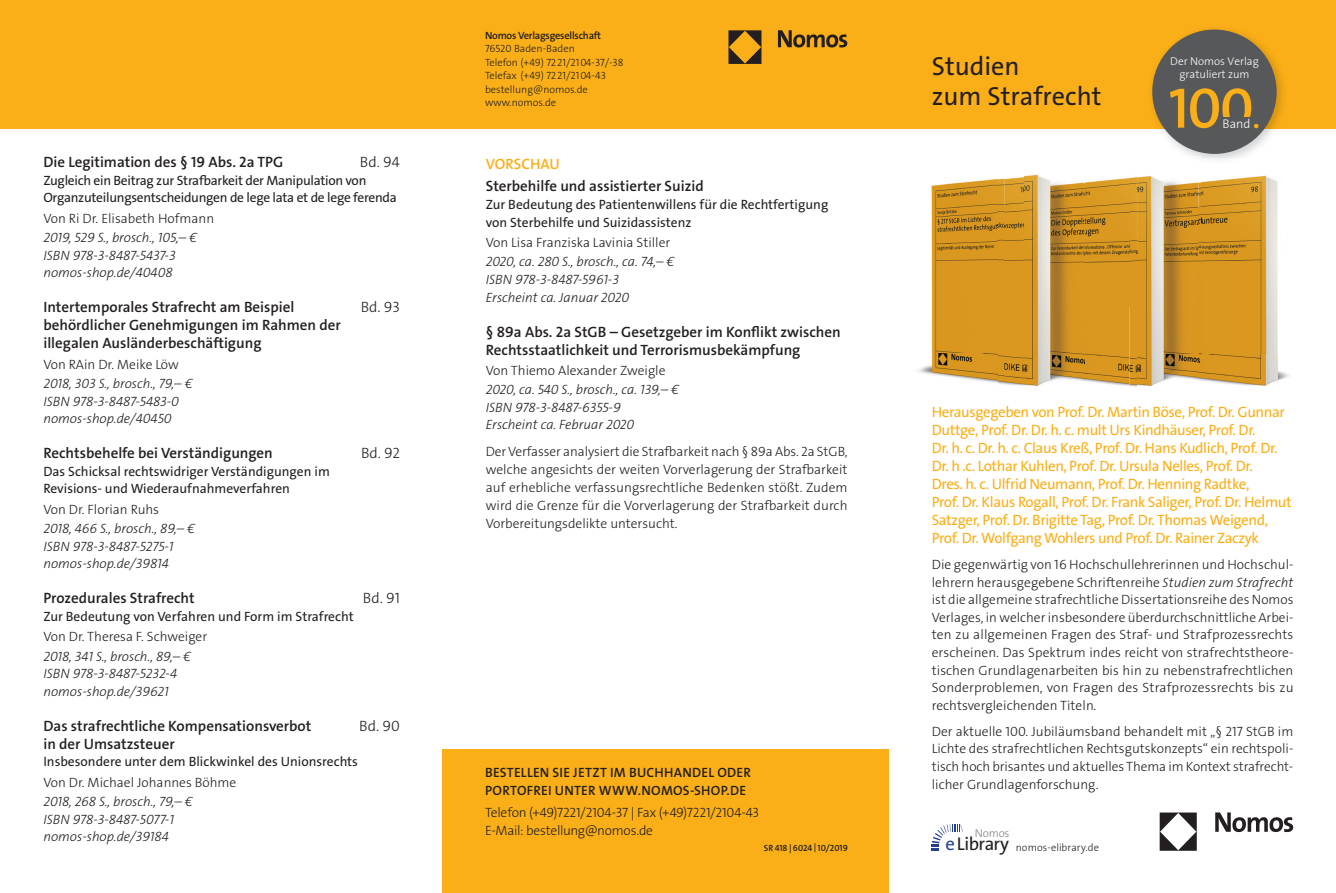
<style>
.page{position:relative;width:1336px;height:893px;background:#fff}
.page>*{position:absolute;margin:0;border:0;box-sizing:border-box;transform-origin:0 0}
.t1{font:600 57.6px "The Sans Os F";color:#faaf18}
.t2{font:600 32.1px "The Sans Os F";color:#faaf18}
.t3{font:26.25px/30px "The Sans Os F";color:#231f20}
.t4{font:18.6px "The Sans Os F";letter-spacing:-.03em;color:#231f20}
.t5{font:15px/18px "The Sans Os F";letter-spacing:-.025em;color:#faaf18}
.t6{font:600 15px/18px "The Sans Os F";color:#231f20}
.t7{font:300 15px "The Sans Os F";color:#231f20}
.t8{font:600 15px "The Sans Os F";letter-spacing:.005em;color:#faaf18}
.t9{font:300 13.5px/17.5px "The Sans Os F";color:#231f20;text-align:justify}
.t10{font:italic 300 13.5px/17.5px "The Sans Os F";color:#231f20}
.t11{font:13.5px/17.5px "The Sans Os F";color:#231f20}
.t12{font:13.5px/17.5px "The Sans Os F";letter-spacing:-.02em;color:#231f20}
.t13{font:300 13.5px/18px "The Sans Os F";letter-spacing:-.02em;color:#231f20}
.t14{font:600 13.5px/18px "The Sans Os F";letter-spacing:.02em;color:#231f20}
.t15{font:300 12.6px "The Sans Os F";color:#fff}
.t16{font:300 11.4px "The Sans Os F";letter-spacing:-.02em;color:#808285}
.t17{font:300 11.25px/12.9px "The Sans Os F";color:#fff;text-align:center}
.t18{font:300 10.5px/13.5px "The Sans Os F";color:#231f20}
.t19{font:600 10.5px "The Sans Os F";letter-spacing:-.025em;color:#231f20}
.t20{font:600 9px "The Sans Os F";color:#231f20}
.s1{font-style:italic}
.s2{color:#253f8e}
</style>
<div class="page">
<img style="left:1200px;top:175px;width:74px;height:180px">
<img style="left:1274px;top:180px;width:4px;height:175px">
<img style="left:1200px;top:355px;width:89px;height:31px">
<img style="left:1198px;top:182px;width:2px;height:26px">
<img style="left:1198px;top:208px;width:2px;height:173px">
<div style="left:0;top:0;width:1335px;height:129px;background:#faaf18"></div>
<img style="left:1023px;top:177px;width:114px;height:210px">
<img style="left:1137px;top:176px;width:61px;height:210px">
<img style="left:918px;top:179px;width:79px;height:204px">
<img style="left:997px;top:177px;width:87px;height:30px">
<img style="left:997px;top:207px;width:26px;height:179px">
<img style="left:1004px;top:174px;width:79px;height:33px">
<svg style="left:931px;top:824px;width:31px;height:27px"></svg>
<img style="left:1159px;top:812px;width:134px;height:39px">
<img style="left:728px;top:30px;width:119px;height:34px">
<img style="left:1154px;top:29px;width:129px;height:130px">
<img style="left:1154px;top:156px;width:46px;height:3px">
<div style="left:1151px;top:30px;width:125px;height:124px;background:#57585a;border-radius:50%"></div>
<div style="left:442px;top:749px;width:447px;height:144px;background:#faaf18"></div>
<p class="t6" style="left:43px;top:153px;width:241px">Die Legitimation des § 19 Abs. 2a TPG</p>
<p class="t7" style="left:360px;top:153px;width:41px">Bd. 94</p>
<p class="t12" style="left:43px;top:172px;width:355px">Zugleich ein Beitrag zur Strafbarkeit der Manipulation von<br>Organzuteilungsentscheidungen de lege lata et de lege ferenda</p>
<p class="t9" style="left:43px;top:209px;width:172px">Von Ri Dr. Elisabeth Hofmann</p>
<p class="t10" style="left:43px;top:229px;width:155px">2019, 529 S., brosch., 105,– €<br>ISBN 978-3-8487-5437-3 nomos-shop.de/40408</p>
<p class="t6" style="left:43px;top:298px;width:252px">Intertemporales Strafrecht am Beispiel</p>
<p class="t7" style="left:360px;top:298px;width:41px">Bd. 93</p>
<p class="t6" style="left:43px;top:316px;width:299px">behördlicher Genehmigungen im Rahmen der illegalen Ausländerbeschäftigung</p>
<p class="t9" style="left:43px;top:355px;width:137px">Von RAin Dr. Meike Löw</p>
<p class="t10" style="left:43px;top:375px;width:151px">2018, 303 S., brosch., 79,– €<br>ISBN 978-3-8487-5483-0 nomos-shop.de/40450</p>
<p class="t6" style="left:43px;top:444px;width:231px">Rechtsbehelfe bei Verständigungen</p>
<p class="t7" style="left:361px;top:444px;width:40px">Bd. 92</p>
<p class="t11" style="left:43px;top:463px;width:288px">Das Schicksal rechtswidriger Verständigungen im<br>Revisions- und Wiederaufnahmeverfahren</p>
<p class="t9" style="left:43px;top:500px;width:117px">Von Dr. Florian Ruhs</p>
<p class="t10" style="left:43px;top:520px;width:153px">2018, 466 S., brosch., 89,– €<br>ISBN 978-3-8487-5275-1 nomos-shop.de/39814</p>
<p class="t6" style="left:43px;top:589px;width:153px">Prozedurales Strafrecht</p>
<p class="t7" style="left:363px;top:589px;width:38px">Bd. 91</p>
<p class="t11" style="left:43px;top:608px;width:312px">Zur Bedeutung von Verfahren und Form im Strafrecht</p>
<p class="t9" style="left:43px;top:628px;width:165px">Von Dr. Theresa F. Schweiger</p>
<p class="t10" style="left:43px;top:648px;width:149px">2018, 341 S., brosch., 89,– €<br>ISBN 978-3-8487-5232-4 nomos-shop.de/39621</p>
<p class="t6" style="left:43px;top:717px;width:269px">Das strafrechtliche Kompensationsverbot</p>
<p class="t7" style="left:359px;top:716px;width:42px">Bd. 90</p>
<p class="t6" style="left:43px;top:735px;width:133px">in der Umsatzsteuer</p>
<p class="t11" style="left:43px;top:753px;width:316px">Insbesondere unter dem Blickwinkel des Unionsrechts</p>
<p class="t9" style="left:43px;top:773px;width:194px">Von Dr. Michael Johannes Böhme</p>
<p class="t10" style="left:43px;top:793px;width:151px">2018, 268 S., brosch., 79,– €<br>ISBN 978-3-8487-5077-1 nomos-shop.de/39184</p>
<p class="t19" style="left:485px;top:28px;width:117px">Nomos Verlagsgesellschaft</p>
<p class="t18" style="left:485px;top:42px;width:140px">76520 Baden-Baden<br>Telefon (+49) 7221/2104-37/-38<br>Telefax (+49) 7221/2104-43 bestellung@nomos.de www.nomos.de</p>
<p class="t8" style="left:486px;top:155px;width:75px">VORSCHAU</p>
<p class="t6" style="left:485px;top:178px;width:219px">Sterbehilfe und assistierter Suizid</p>
<p class="t11" style="left:485px;top:196px;width:344px">Zur Bedeutung des Patientenwillens für die Rechtfertigung von Sterbehilfe und Suizidassistenz</p>
<p class="t9" style="left:485px;top:233px;width:186px">Von Lisa Franziska Lavinia Stiller</p>
<p class="t10" style="left:485px;top:253px;width:190px">2020, ca. 280 S., brosch., ca. 74,– €<br>ISBN 978-3-8487-5961-3<br>Erscheint ca. Januar 2020</p>
<p class="t6" style="left:485px;top:323px;width:356px">§ 89a Abs. 2a StGB – Gesetzgeber im Konflikt zwischen<br>Rechtsstaatlichkeit und Terrorismusbekämpfung</p>
<p class="t9" style="left:485px;top:361px;width:181px">Von Thiemo Alexander Zweigle</p>
<p class="t10" style="left:485px;top:381px;width:195px">2020, ca. 540 S., brosch., ca. 139,– €<br>ISBN 978-3-8487-6355-9<br>Erscheint ca. Februar 2020</p>
<p class="t9" style="left:485px;top:442px;width:363px;line-height:18px">Der Verfasser analysiert die Strafbarkeit nach § 89a Abs. 2a StGB, welche angesichts der weiten Vorverlagerung der Strafbarkeit auf erhebliche verfassungsrechtliche Bedenken stößt. Zudem wird die Grenze für die Vorverlagerung der Strafbarkeit durch Vorbereitungsdelikte untersucht.</p>
<p class="t14" style="left:485px;top:763px;width:267px">BESTELLEN SIE JETZT IM BUCHHANDEL ODER<br>PORTOFREI UNTER WWW.NOMOS-SHOP.DE</p>
<p class="t13" style="left:485px;top:804px;width:276px">Telefon (+49)7221/2104-37 | Fax (+49)7221/2104-43<br>E-Mail: bestellung@nomos.de</p>
<p class="t20" style="left:763px;top:842px;width:85px">SR 418 | 6024 | 10/2019</p>
<h3 class="t3" style="left:931px;top:52px;width:171px">Studien<br>zum Strafrecht</h3>
<p class="t17" style="left:1170px;top:54px;width:90px">Der Nomos Verlag gratuliert zum</p>
<h1 class="t1" style="left:1168px;top:71px;width:87px">100</h1>
<p class="t15" style="left:1222px;top:116px;width:29px">Band</p>
<h2 class="t2" style="left:1252px;top:96px;width:9px">.</h2>
<p class="t5" style="left:931px;top:403px;width:361px">Herausgegeben von Prof. Dr. Martin Böse, Prof. Dr. Gunnar Duttge, Prof. Dr. Dr. h. c. mult Urs Kindhäuser, Prof. Dr.<br>Dr. h. c. Dr. h. c. Claus Kreß, Prof. Dr. Hans Kudlich, Prof. Dr.<br>Dr. h .c. Lothar Kuhlen, Prof. Dr. Ursula Nelles, Prof. Dr.<br>Dres. h. c. Ulfrid Neumann, Prof. Dr. Henning Radtke,<br>Prof. Dr. Klaus Rogall, Prof. Dr. Frank Saliger, Prof. Dr. Helmut Satzger, Prof. Dr. Brigitte Tag, Prof. Dr. Thomas Weigend, Prof. Dr. Wolfgang Wohlers und Prof. Dr. Rainer Zaczyk</p>
<p class="t9" style="left:931px;top:556px;width:363px">Die gegenwärtig von 16 Hochschullehrerinnen und Hochschul&shy;lehrern herausgegebene Schriftenreihe <span class="s1">Studien zum Strafrecht </span>ist die allgemeine strafrechtliche Dissertationsreihe des Nomos Verlages, in welcher insbesondere überdurchschnittliche Arbei&shy;ten zu allgemeinen Fragen des Straf- und Strafprozessrechts erscheinen. Das Spektrum indes reicht von strafrechtstheore&shy;tischen Grundlagenarbeiten bis hin zu nebenstrafrechtlichen Sonderproblemen, von Fragen des Strafprozessrechts bis zu rechtsvergleichenden Titeln.</p>
<p class="t9" style="left:931px;top:722px;width:363px">Der aktuelle 100. Jubiläumsband behandelt mit „§ 217 StGB im Lichte des strafrechtlichen Rechtsgutskonzepts“ ein rechtspoli&shy;tisch hoch brisantes und aktuelles Thema im Kontext strafrecht&shy;licher Grundlagenforschung.</p>
<p class="t16" style="left:974px;top:825px;width:36px">Nomos</p>
<h3 class="t4" style="left:945px;top:837px;width:65px"><span class="s2">e</span>Library</h3>
<p class="t18" style="left:1015px;top:840px;width:85px">nomos-elibrary.de</p>
</div>
